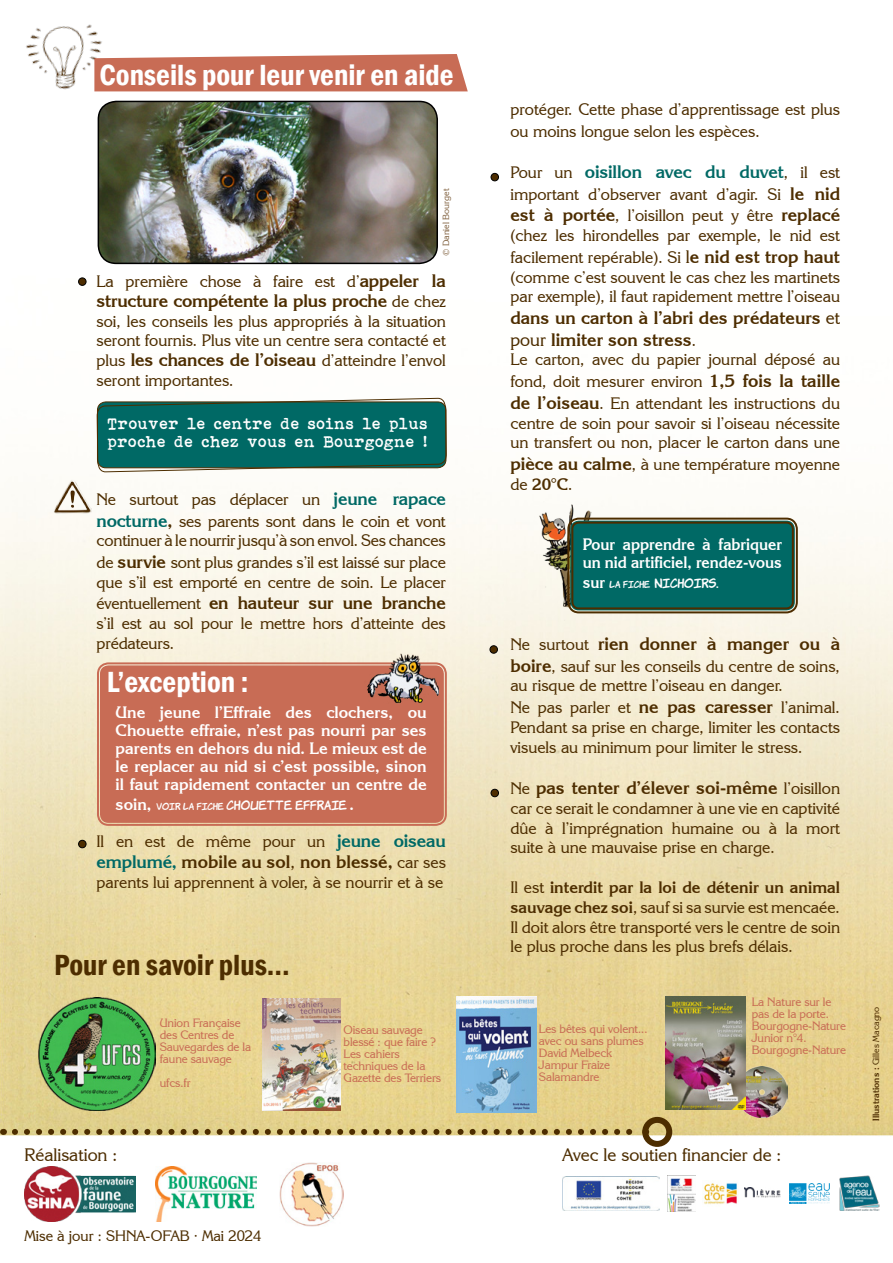
<style>
.page{position:relative;width:893px;height:1263px;background:#fff}
.page>*{position:absolute;margin:0;border:0;box-sizing:border-box;transform-origin:0 0}
.t1{font:600 condensed 30px "Franklin Gothic";color:#fff}
.t2{font:600 condensed 30px "Franklin Gothic";color:#4d2d00}
.t3{font:700 18px/21.6px "Korinna IT Cby BT";color:#4d2d00}
.t4{font:18px "Korinna IT Cby BT";color:#4d2d00}
.t5{font:700 18px "Korinna IT Cby BT";letter-spacing:-.01em;color:#006965}
.t6{font:16.5px/19.8px "Korinna IT Cby BT";color:#4d2d00}
.t7{font:700 16.5px/18px "Korinna IT Cby BT";color:#fff;text-align:justify}
.t8{font:16.5px/18px "Bohemian typewriter";color:#fff}
.t9{font:700 16.5px/18px "Korinna IT Cby BT";color:#fff;scale:.95 1}
.t10{font:15px "Korinna IT Cby BT";color:#4d2d00}
.t11{font:12px/12px "Korinna IT Cby BT";letter-spacing:-.01em;color:#c86c55}
.t12{font:12px "Komika Hand";color:#fff}
.t13{font:700 9px "Korinna IT Cby BT";color:#4d2d00}
.t14{font:9px "Korinna IT Cby BT";color:#826341}
.s1{font-weight:700;font-size:18px}
.s2{font-weight:400;font-size:16.5px}
.s3{font-weight:700;font-size:18px;color:#006965}
.s4{font-family:"Korinna IT Cby BT";font-weight:700;font-size:16.5px}
.s5{font-size:9px}
.s6{color:#006965}
.s7{font-weight:400}
.s8{font-weight:400;font-size:16.5px;color:#4d2d00}
.s9{font-size:18px}
.s10{font-weight:700}
</style>
<div class="page">
<img style="left:0;top:91px;width:893px;height:1136px">
<img style="left:736px;top:1066px;width:51px;height:51px">
<div style="left:665px;top:996px;width:81px;height:113px;background:#000;opacity:.75"></div>
<img style="left:666px;top:997px;width:79px;height:112px">
<img style="left:456px;top:996px;width:81px;height:117px">
<img style="left:263px;top:998px;width:78px;height:112px">
<img style="left:21px;top:24px;width:92px;height:76px">
<div style="left:79px;top:278px;width:7px;height:7px;background:#4d2d00;border-radius:50%"></div>
<div style="left:78px;top:277px;width:8px;height:9px;border:1px solid #000;border-radius:50%"></div>
<div style="left:79px;top:840px;width:7px;height:8px;background:#4d2d00;border-radius:50%"></div>
<div style="left:78px;top:840px;width:8px;height:8px;border:1px solid #000;border-radius:50%"></div>
<div style="left:491px;top:173px;width:7px;height:8px;background:#4d2d00;border-radius:50%"></div>
<div style="left:491px;top:173px;width:8px;height:8px;border:1px solid #000;border-radius:50%"></div>
<div style="left:490px;top:646px;width:7px;height:7px;background:#4d2d00;border-radius:50%"></div>
<div style="left:490px;top:645px;width:8px;height:9px;border:1px solid #000;border-radius:50%"></div>
<div style="left:491px;top:789px;width:7px;height:8px;background:#4d2d00;border-radius:50%"></div>
<div style="left:491px;top:789px;width:8px;height:8px;border:1px solid #000;border-radius:50%"></div>
<svg style="left:94px;top:54px;width:374px;height:37px;background:#cb7661"></svg>
<img style="left:53px;top:479px;width:39px;height:35px">
<img style="left:534px;top:501px;width:57px;height:120px">
<img style="left:98px;top:101px;width:339px;height:162px">
<div style="left:98px;top:101px;width:340px;height:163px;border:2px solid #000;border-radius:18px"></div>
<svg style="left:15px;top:1129px;width:624px;height:6px;background:#a79054"></svg>
<div style="left:642px;top:1117px;width:30px;height:30px;border:6px solid #4d2d00;border-radius:50%"></div>
<div style="left:570px;top:521px;width:225px;height:89px;background:#006965;border-radius:9px"></div>
<div style="left:567px;top:518px;width:231px;height:95px;border:2px solid #4d2d00;border-radius:11px"></div>
<div style="left:571px;top:522px;width:223px;height:87px;border:2px solid #4d2d00;border-radius:7px"></div>
<svg style="left:97px;top:398px;width:350px;height:74px;background:#1a726c"></svg>
<div style="left:100px;top:665px;width:344px;height:158px;background:#c86c55;border-radius:9px"></div>
<div style="left:97px;top:662px;width:350px;height:164px;border:2px solid #c86c55;border-radius:11px"></div>
<div style="left:101px;top:666px;width:342px;height:156px;border:2px solid #c86c55;border-radius:7px"></div>
<img style="left:335px;top:631px;width:103px;height:73px">
<img style="left:38px;top:997px;width:118px;height:113px">
<img style="left:280px;top:1162px;width:63px;height:64px">
<img style="left:156px;top:1167px;width:100px;height:54px">
<img style="left:24px;top:1167px;width:111px;height:54px">
<img style="left:702px;top:1180px;width:37px;height:26px">
<img style="left:745px;top:1188px;width:36px;height:9px">
<img style="left:562px;top:1176px;width:97px;height:34px">
<img style="left:668px;top:1175px;width:27px;height:36px">
<img style="left:789px;top:1183px;width:40px;height:20px">
<img style="left:839px;top:1175px;width:40px;height:36px">
<h1 class="t1" style="left:100px;top:55px;width:356px">Conseils pour leur venir en aide</h1>
<p class="t14" style="left:440px;top:256px;width:69px;rotate:-90deg">© Daniel Bourget</p>
<p class="t6" style="left:96px;top:271px;width:351px">La première chose à faire est d’<span class="s1">appeler la</span></p>
<p class="t3" style="left:96px;top:289px;width:351px">structure compétente la plus proche <span class="s2">de chez</span></p>
<p class="t6" style="left:96px;top:311px;width:351px;text-align:justify">soi, les conseils les plus appropriés à la situation seront fournis. Plus vite un centre sera contacté et plus <span class="s1">les chances de l’oiseau</span> d’atteindre l’envol seront importantes.</p>
<p class="t8" style="left:108px;top:414px;width:322px">Trouver le centre de soins le plus proche de chez vous en Bourgogne !</p>
<p class="t6" style="left:96px;top:488px;width:351px;line-height:21.6px">Ne surtout pas déplacer un <span class="s3">jeune rapace nocturne</span><span class="s1">,</span> ses parents sont dans le coin et vont</p>
<p class="t6" style="left:96px;top:529px;width:351px;line-height:21.6px">continuer à le nourrir jusqu’à son envol. Ses chances de <span class="s1">survie</span> sont plus grandes s’il est laissé sur place</p>
<p class="t6" style="left:96px;top:572px;width:351px">que s’il est emporté en centre de soin. Le placer</p>
<p class="t3" style="left:96px;top:592px;width:351px"><span class="s2">éventuellement</span> en hauteur sur une branche</p>
<p class="t6" style="left:96px;top:613px;width:351px">s’il est au sol pour le mettre hors d’atteinte des prédateurs.</p>
<h1 class="t1" style="left:107px;top:662px;width:143px">L’exception :</h1>
<p class="t7" style="left:116px;top:703px;width:313px">Une jeune l’Effraie des clochers, ou Chouette effraie, n’est pas nourri par ses parents en dehors du nid. Le mieux est de le replacer au nid si c’est possible, sinon il faut rapidement contacter un centre de</p>
<p class="t12" style="left:116px;top:796px;width:240px"><span class="s4">soin,</span> <span class="s5">VOIR LA FICHE</span> CHOUETTE EFFRAIE <span class="s4">.</span></p>
<p class="t6" style="left:96px;top:831px;width:351px">Il en est de même pour un <span class="s3">jeune oiseau</span></p>
<p class="t3" style="left:96px;top:851px;width:351px"><span class="s6">emplumé,</span> mobile au sol<span class="s7">,</span> non blessé, <span class="s2">car ses</span></p>
<p class="t6" style="left:96px;top:872px;width:348px">parents lui apprennent à voler, à se nourrir et à se</p>
<h1 class="t2" style="left:54px;top:945px;width:237px">Pour en savoir plus...</h1>
<p class="t4" style="left:24px;top:1143px;width:95px">Réalisation :</p>
<p class="t11" style="left:160px;top:1017px;width:93px">Union Française des Centres de<br>Sauvegardes de la faune sauvage</p>
<p class="t11" style="left:160px;top:1077px;width:32px">ufcs.fr</p>
<p class="t10" style="left:24px;top:1226px;width:238px">Mise à jour : SHNA-OFAB · Mai 2024</p>
<p class="t11" style="left:344px;top:1023px;width:99px">Oiseau sauvage blessé : que faire ?<br>Les cahiers techniques de la<br>Gazette des Terriers</p>
<p class="t6" style="left:510px;top:98px;width:331px;line-height:21.6px">protéger. Cette phase d’apprentissage est plus ou moins longue selon les espèces.</p>
<p class="t5" style="left:510px;top:161px;width:331px"><span class="s8">Pour un</span> oisillon avec du duvet<span class="s8">, il est</span></p>
<p class="t6" style="left:510px;top:183px;width:331px;line-height:21.6px">important d’observer avant d’agir. Si <span class="s1">le nid est à portée</span>, l’oisillon peut y être <span class="s1">replacé</span></p>
<p class="t6" style="left:510px;top:224px;width:331px;line-height:21.6px">(chez les hirondelles par exemple, le nid est facilement repérable). Si <span class="s9">l</span><span class="s1">e nid est trop haut</span></p>
<p class="t6" style="left:510px;top:267px;width:331px">(comme c’est souvent le cas chez les martinets par exemple), il faut rapidement mettre l’oiseau</p>
<p class="t3" style="left:510px;top:307px;width:331px">dans un carton à l’abri des prédateurs <span class="s7">et pour</span> limiter son stress<span class="s2">.</span></p>
<p class="t6" style="left:510px;top:349px;width:331px;line-height:21.6px;text-align:justify">Le carton, avec du papier journal déposé au fond, doit mesurer environ <span class="s1">1,5 fois la taille de l’oiseau</span>. En attendant les instructions du</p>
<p class="t6" style="left:510px;top:413px;width:331px">centre de soin pour savoir si l’oiseau nécessite un transfert ou non, placer le carton dans une</p>
<p class="t6" style="left:510px;top:454px;width:331px"><span class="s1">pièce au calme</span>, à une température moyenne de <span class="s10">20°C</span>.</p>
<p class="t9" style="left:583px;top:535px;width:211px">Pour apprendre à fabriquer un nid artificiel, rendez-vous</p>
<p class="t12" style="left:583px;top:573px;width:137px"><span class="s4">sur</span> <span class="s5">LA FICHE</span> NICHOIRS.</p>
<p class="t3" style="left:510px;top:633px;width:331px"><span class="s2">Ne surtout</span> rien donner à manger ou à</p>
<p class="t6" style="left:510px;top:656px;width:331px"><span class="s1">boire</span>, sauf sur les conseils du centre de soins, au risque de mettre l’oiseau en danger.</p>
<p class="t6" style="left:510px;top:697px;width:331px;text-align:justify">Ne pas parler et <span class="s1">ne pas caresser</span> l’animal.<br>Pendant sa prise en charge, limiter les contacts visuels au minimum pour limiter le stress.</p>
<p class="t3" style="left:510px;top:777px;width:331px"><span class="s2">Ne</span> pas tenter d’élever soi-même <span class="s2">l’oisillon</span></p>
<p class="t6" style="left:510px;top:798px;width:331px;text-align:justify">car ce serait le condamner à une vie en captivité dûe à l’imprégnation humaine ou à la mort suite à une mauvaise prise en charge.</p>
<p class="t6" style="left:510px;top:877px;width:331px;text-align:justify">Il est <span class="s10">interdit par la loi de détenir un animal sauvage chez soi</span>, sauf si sa survie est mencaée.<br>Il doit alors être transporté vers le centre de soin le plus proche dans les plus brefs délais.</p>
<p class="t11" style="left:539px;top:1023px;width:110px">Les bêtes qui volent... avec ou sans plumes<br>David Melbeck<br>Jampur Fraize<br>Salamandre</p>
<p class="t11" style="left:752px;top:995px;width:96px">La Nature sur le pas de la porte.<br>Bourgogne-Nature<br>Junior n°4.<br>Bourgogne-Nature</p>
<p class="t4" style="left:562px;top:1143px;width:221px">Avec le soutien financier de :</p>
<p class="t13" style="left:871px;top:1121px;width:116px;rotate:-90deg">Illustrations : <span class="s7">Gilles Macagno</span></p>
</div>
